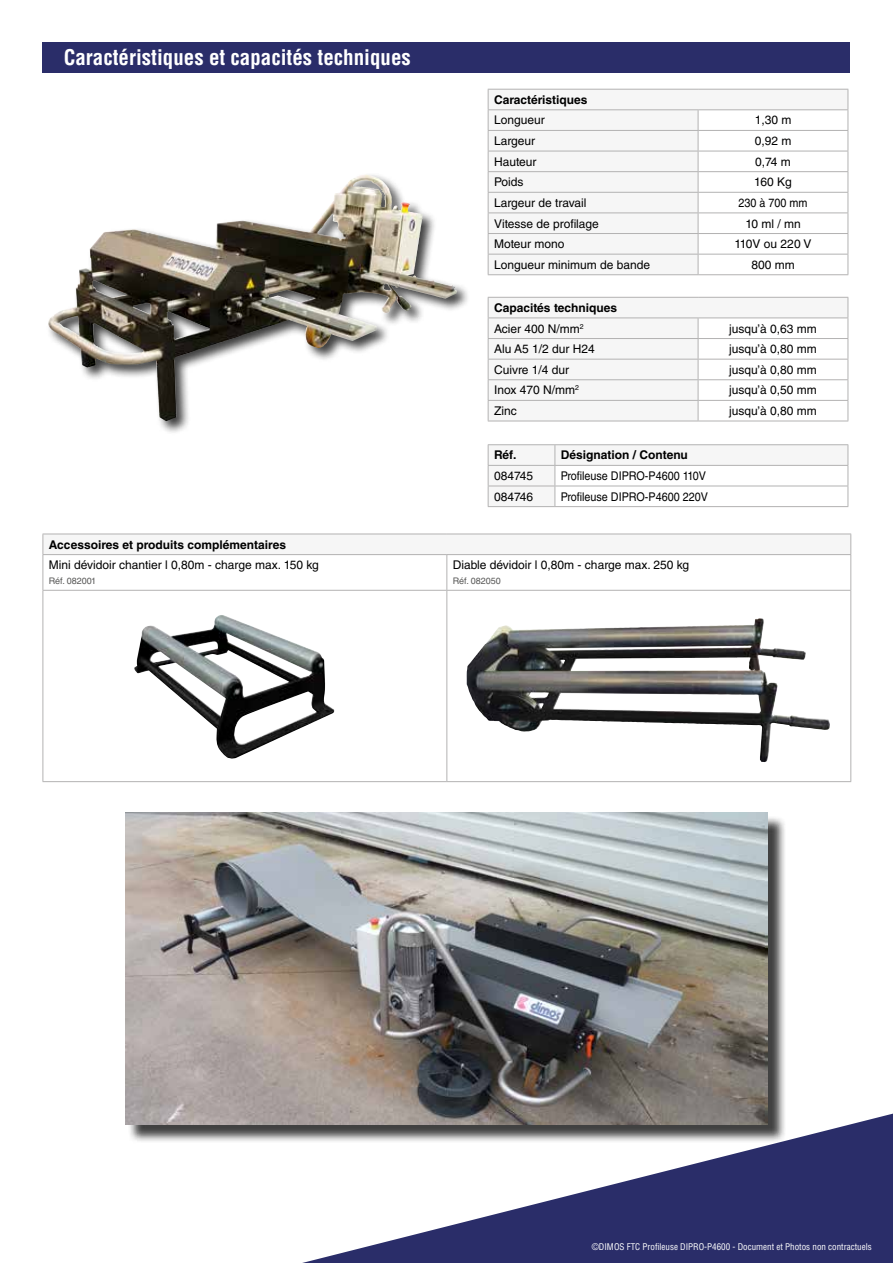
<style>
.page{position:relative;width:893px;height:1263px;background:#fff}
.page>*{position:absolute;margin:0;border:0;box-sizing:border-box;transform-origin:0 0}
.t1{font:700 condensed 21px "Helvetica LT Std";color:#fff}
.t2{font:12px "Helvetica LT Std";color:#000}
.t3{font:700 12px/20.5px "Helvetica LT Std";color:#000}
.t4{font:12px "Helvetica LT Std";color:#000;scale:.9 1}
.t5{font:condensed 9px "Helvetica LT Std";color:#fff}
.t6{font:9px "Helvetica LT Std";color:#575756}
.s1{font-weight:400}
</style>
<div class="page">
<svg style="left:302px;top:1113px;width:591px;height:150px;fill:#2a2d69"></svg>
<div style="left:46px;top:172px;width:425px;height:263px;background:#000;opacity:.75"></div>
<img style="left:216px;top:175px;width:149px;height:68px">
<div style="left:43px;top:43px;width:807px;height:30px;background:#2a2d69"></div>
<svg style="left:488px;top:297px;width:361px;height:124px"></svg>
<hr style="left:488px;top:421px;width:210px;height:1px;background:#b3b2b2">
<hr style="left:698px;top:421px;width:150px;height:1px;background:#b3b2b2">
<hr style="left:488px;top:444px;width:67px;height:1px;background:#b3b2b2">
<hr style="left:555px;top:444px;width:293px;height:1px;background:#b3b2b2">
<svg style="left:488px;top:445px;width:361px;height:62px"></svg>
<hr style="left:488px;top:506px;width:67px;height:1px;background:#b3b2b2">
<hr style="left:555px;top:506px;width:293px;height:1px;background:#b3b2b2">
<svg style="left:489px;top:90px;width:359px;height:184px;fill:#f6f6f6"></svg>
<hr style="left:488px;top:89px;width:210px;height:1px;background:#b3b2b2">
<hr style="left:698px;top:89px;width:150px;height:1px;background:#b3b2b2">
<hr style="left:488px;top:109px;width:210px;height:1px;background:#b3b2b2">
<hr style="left:698px;top:109px;width:150px;height:1px;background:#b3b2b2">
<hr style="left:488px;top:130px;width:210px;height:1px;background:#b3b2b2">
<hr style="left:698px;top:130px;width:150px;height:1px;background:#b3b2b2">
<hr style="left:488px;top:151px;width:210px;height:1px;background:#b3b2b2">
<hr style="left:698px;top:151px;width:150px;height:1px;background:#b3b2b2">
<hr style="left:488px;top:171px;width:210px;height:1px;background:#b3b2b2">
<hr style="left:698px;top:171px;width:150px;height:1px;background:#b3b2b2">
<hr style="left:488px;top:192px;width:210px;height:1px;background:#b3b2b2">
<hr style="left:698px;top:192px;width:150px;height:1px;background:#b3b2b2">
<hr style="left:488px;top:213px;width:210px;height:1px;background:#b3b2b2">
<hr style="left:698px;top:213px;width:150px;height:1px;background:#b3b2b2">
<hr style="left:488px;top:233px;width:210px;height:1px;background:#b3b2b2">
<hr style="left:698px;top:233px;width:150px;height:1px;background:#b3b2b2">
<hr style="left:488px;top:254px;width:210px;height:1px;background:#b3b2b2">
<svg style="left:488px;top:90px;width:1px;height:184px"></svg>
<hr style="left:698px;top:254px;width:150px;height:1px;background:#b3b2b2">
<svg style="left:698px;top:110px;width:1px;height:164px"></svg>
<svg style="left:848px;top:90px;width:1px;height:184px"></svg>
<hr style="left:488px;top:274px;width:210px;height:1px;background:#b3b2b2">
<hr style="left:698px;top:274px;width:150px;height:1px;background:#b3b2b2">
<div style="left:128px;top:815px;width:658px;height:328px;background:#000;opacity:.75"></div>
<img style="left:125px;top:813px;width:643px;height:311px">
<div style="left:43px;top:534px;width:808px;height:21px;background:#f6f6f6"></div>
<svg style="left:447px;top:555px;width:403px;height:226px"></svg>
<hr style="left:43px;top:534px;width:404px;height:1px;background:#b3b2b2">
<svg style="left:43px;top:534px;width:1px;height:20px"></svg>
<hr style="left:447px;top:534px;width:404px;height:1px;background:#b3b2b2">
<svg style="left:850px;top:534px;width:1px;height:20px"></svg>
<hr style="left:43px;top:554px;width:404px;height:1px;background:#b3b2b2">
<hr style="left:43px;top:555px;width:1px;height:35px;background:#b3b2b2">
<hr style="left:447px;top:554px;width:404px;height:1px;background:#b3b2b2">
<hr style="left:446px;top:555px;width:1px;height:35px;background:#b3b2b2">
<hr style="left:850px;top:555px;width:1px;height:35px;background:#b3b2b2">
<hr style="left:43px;top:590px;width:404px;height:1px;background:#b3b2b2">
<hr style="left:43px;top:591px;width:1px;height:190px;background:#b3b2b2">
<hr style="left:447px;top:590px;width:404px;height:1px;background:#b3b2b2">
<hr style="left:446px;top:591px;width:1px;height:190px;background:#b3b2b2">
<hr style="left:850px;top:591px;width:1px;height:190px;background:#b3b2b2">
<hr style="left:43px;top:781px;width:404px;height:1px;background:#b3b2b2">
<hr style="left:447px;top:781px;width:404px;height:1px;background:#b3b2b2">
<img style="left:134px;top:615px;width:200px;height:144px">
<img style="left:472px;top:618px;width:288px;height:42px">
<h1 class="t1" style="left:64px;top:44px;width:349px">Caractéristiques et capacités techniques</h1>
<p class="t3" style="left:49px;top:534px;width:239px">Accessoires et produits complémentaires</p>
<p class="t2" style="left:49px;top:558px;width:272px">Mini dévidoir chantier l 0,80m - charge max. 150 kg</p>
<p class="t6" style="left:49px;top:576px;width:49px">Réf. 082001</p>
<p class="t3" style="left:494px;top:89px;width:95px">Caractéristiques</p>
<p class="t2" style="left:494px;top:113px;width:52px">Longueur</p>
<p class="t2" style="left:755px;top:113px;width:38px">1,30 m</p>
<p class="t2" style="left:494px;top:134px;width:43px">Largeur</p>
<p class="t2" style="left:755px;top:134px;width:38px">0,92 m</p>
<p class="t2" style="left:494px;top:154px;width:44px">Hauteur</p>
<p class="t2" style="left:755px;top:154px;width:37px">0,74 m</p>
<p class="t2" style="left:494px;top:175px;width:31px">Poids</p>
<p class="t2" style="left:754px;top:175px;width:39px">160 Kg</p>
<p class="t2" style="left:494px;top:196px;width:94px">Largeur de travail</p>
<p class="t4" style="left:738px;top:196px;width:78px">230 à 700 mm</p>
<p class="t2" style="left:494px;top:216px;width:106px">Vitesse de profilage</p>
<p class="t2" style="left:745px;top:216px;width:57px">10 ml / mn</p>
<p class="t2" style="left:494px;top:237px;width:72px">Moteur mono</p>
<p class="t2" style="left:735px;top:237px;width:78px">110V ou 220 V</p>
<p class="t2" style="left:494px;top:258px;width:157px">Longueur minimum de bande</p>
<p class="t2" style="left:751px;top:258px;width:45px">800 mm</p>
<p class="t3" style="left:494px;top:297px;width:124px">Capacités techniques<br><span class="s1">Acier 400 N/mm</span><sup>2</sup></p>
<p class="t2" style="left:729px;top:321px;width:89px">jusqu’à 0,63 mm</p>
<p class="t2" style="left:494px;top:342px;width:102px">Alu A5 1/2 dur H24</p>
<p class="t2" style="left:729px;top:342px;width:89px">jusqu’à 0,80 mm</p>
<p class="t2" style="left:494px;top:363px;width:77px">Cuivre 1/4 dur</p>
<p class="t2" style="left:729px;top:363px;width:89px">jusqu’à 0,80 mm</p>
<p class="t2" style="left:494px;top:383px;width:86px">Inox 470 N/mm<sup>2</sup></p>
<p class="t2" style="left:729px;top:383px;width:89px">jusqu’à 0,50 mm</p>
<p class="t2" style="left:494px;top:404px;width:24px">Zinc</p>
<p class="t2" style="left:729px;top:404px;width:89px">jusqu’à 0,80 mm</p>
<p class="t3" style="left:494px;top:445px;width:24px">Réf.</p>
<p class="t3" style="left:561px;top:445px;width:129px">Désignation / Contenu</p>
<p class="t2" style="left:494px;top:469px;width:40px">084745</p>
<p class="t4" style="left:561px;top:469px;width:163px">Profileuse DIPRO-P4600 110V</p>
<p class="t2" style="left:494px;top:489px;width:40px">084746</p>
<p class="t4" style="left:561px;top:489px;width:165px">Profileuse DIPRO-P4600 220V</p>
<p class="t2" style="left:453px;top:558px;width:238px">Diable dévidoir l 0,80m - charge max. 250 kg</p>
<p class="t6" style="left:453px;top:576px;width:50px">Réf. 082050</p>
<p class="t5" style="left:592px;top:1241px;width:281px">©DIMOS FTC Profileuse DIPRO-P4600 - Document et Photos non contractuels</p>
</div>
